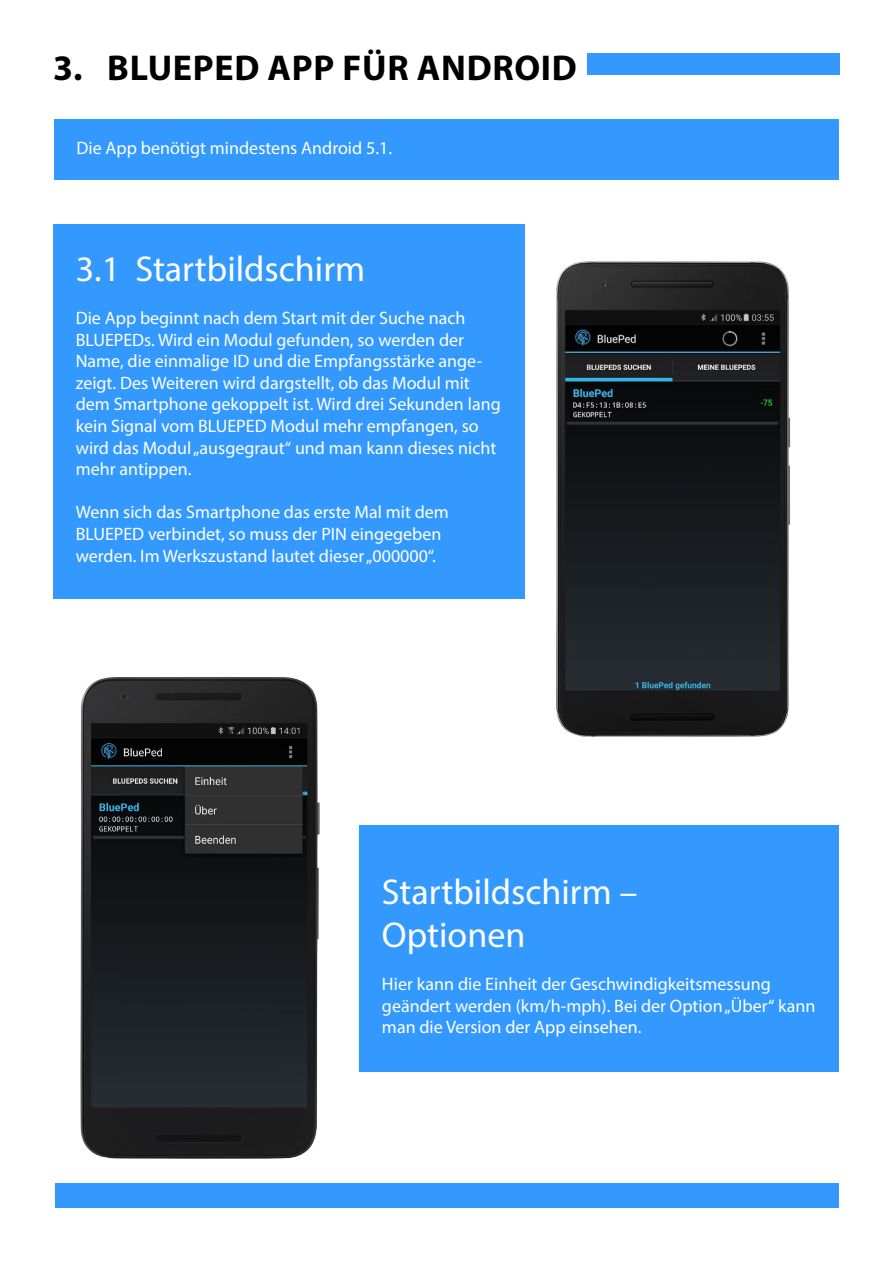
<style>
.page{position:relative;width:893px;height:1263px;background:#fff}
.page>*{position:absolute;margin:0;border:0;box-sizing:border-box;transform-origin:0 0}
.t1{font:36px/43.2px "Myriad Pro";color:#fff}
.t2{font:700 36px "Myriad Pro";letter-spacing:.02em;color:#000}
.t3{font:18px/21.6px "Myriad Pro";color:#fff}
</style>
<div class="page">
<div style="left:54px;top:119px;width:785px;height:60px;background:#39f"></div>
<div style="left:53px;top:224px;width:471px;height:374px;background:#39f"></div>
<div style="left:359px;top:826px;width:480px;height:246px;background:#39f"></div>
<div style="left:55px;top:1184px;width:783px;height:24px;background:#39f"></div>
<div style="left:587px;top:53px;width:253px;height:21px;background:#39f"></div>
<img style="left:556px;top:261px;width:235px;height:476px">
<img style="left:55px;top:677px;width:314px;height:507px">
<p class="t2" style="left:53px;top:44px;width:525px">3. BLUEPED APP FÜR ANDROID</p>
<p class="t3" style="left:76px;top:137px;width:317px">Die App benötigt mindestens Android 5.1.</p>
<p class="t1" style="left:76px;top:247px;width:291px">3.1 Startbildschirm</p>
<p class="t3" style="left:76px;top:307px;width:426px">Die App beginnt nach dem Start mit der Suche nach BLUEPEDs. Wird ein Modul gefunden, so werden der Name, die einmalige ID und die Empfangsstärke ange&shy;zeigt. Des Weiteren wird dargstellt, ob das Modul mit dem Smartphone gekoppelt ist. Wird drei Sekunden lang kein Signal vom BLUEPED Modul mehr empfangen, so wird das Modul „ausgegraut“ und man kann dieses nicht mehr antippen.</p>
<p class="t3" style="left:76px;top:501px;width:375px">Wenn sich das Smartphone das erste Mal mit dem<br>BLUEPED verbindet, so muss der PIN eingegeben werden. Im Werkszustand lautet dieser „000000“.</p>
<p class="t1" style="left:382px;top:869px;width:257px">Startbildschirm –<br>Optionen</p>
<p class="t3" style="left:382px;top:973px;width:435px">Hier kann die Einheit der Geschwindigkeitsmessung geändert werden (km/h-mph). Bei der Option „Über“ kann man die Version der App einsehen.</p>
</div>
